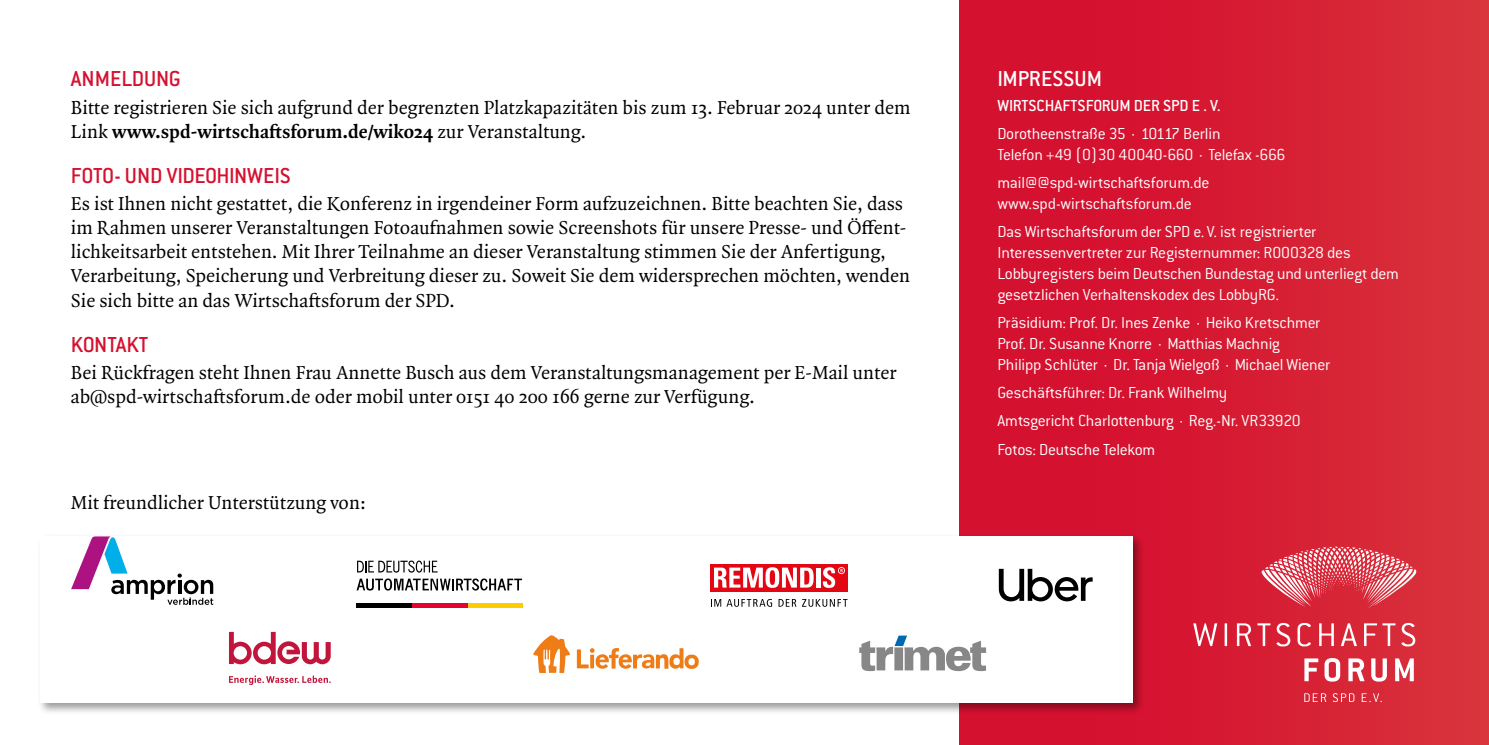
<style>
.page{position:relative;width:1489px;height:745px;background:#fff}
.page>*{position:absolute;margin:0;border:0;box-sizing:border-box;transform-origin:0 0}
.Überschrift{font:500 23.75px "Conduit ITC Std";letter-spacing:-.015em;color:#d51130}
.Überschrift-2{font:500 23.75px "Conduit ITC Std";color:#fff}
.t1{font:20px/24px "Quadraat OT";color:#000}
.Impressum{font:300 17.5px/21px "Conduit ITC Std";letter-spacing:-.015em;color:#fff}
.Impressum-2{font:500 17.5px "Conduit ITC Std";color:#fff}
.s1{font-weight:700}
</style>
<div class="page">
<div style="left:959px;top:0;width:529px;height:744px;background:linear-gradient(to right,#d4092d,#d9303b)"></div>
<svg style="left:1261px;top:546px;width:155px;height:62px;background:#e05865"></svg>
<svg style="left:1304px;top:657px;width:109px;height:24px"></svg>
<svg style="left:1193px;top:622px;width:222px;height:24px;background:#df5463"></svg>
<svg style="left:1304px;top:692px;width:77px;height:9px"></svg>
<div style="left:37px;top:533px;width:1108px;height:181px;background:#000;opacity:.4"></div>
<div style="left:40px;top:535px;width:1092px;height:166px;background:#fff"></div>
<svg style="left:71px;top:536px;width:142px;height:68px"></svg>
<svg style="left:229px;top:675px;width:102px;height:9px"></svg>
<svg style="left:229px;top:631px;width:102px;height:32px"></svg>
<svg style="left:859px;top:635px;width:127px;height:35px"></svg>
<div style="left:710px;top:563px;width:137px;height:28px;background:#e30613"></div>
<svg style="left:714px;top:567px;width:100px;height:20px"></svg>
<hr style="left:816px;top:567px;width:4px;height:20px;background:#fff">
<svg style="left:822px;top:567px;width:22px;height:20px"></svg>
<svg style="left:711px;top:599px;width:61px;height:7px"></svg>
<svg style="left:778px;top:599px;width:18px;height:7px"></svg>
<svg style="left:802px;top:599px;width:45px;height:7px"></svg>
<svg style="left:533px;top:635px;width:165px;height:37px"></svg>
<div style="left:467px;top:602px;width:55px;height:5px;background:#fc0"></div>
<div style="left:357px;top:602px;width:55px;height:5px;background:#000"></div>
<div style="left:412px;top:602px;width:55px;height:5px;background:#e40231"></div>
<svg style="left:356px;top:578px;width:166px;height:12px"></svg>
<svg style="left:357px;top:560px;width:80px;height:12px"></svg>
<svg style="left:998px;top:568px;width:94px;height:33px"></svg>
<p class="Überschrift" style="left:71px;top:64px;width:111px">ANMELDUNG</p>
<p class="t1" style="left:71px;top:95px;width:841px">Bitte registrieren Sie sich aufgrund der begrenzten Platzkapazitäten bis zum 13. Februar 2024 unter dem<br>Link <span class="s1">www.spd-wirtschaftsforum.de/wiko24</span> zur Veranstaltung.</p>
<p class="Überschrift" style="left:71px;top:161px;width:221px">FOTO- UND VIDEOHINWEIS</p>
<p class="t1" style="left:71px;top:191px;width:840px">Es ist Ihnen nicht gestattet, die Konferenz in irgendeiner Form aufzuzeichnen. Bitte beachten Sie, dass im Rahmen unserer Veranstaltungen Fotoaufnahmen sowie Screenshots für unsere Presse- und Öffent&shy;lichkeitsarbeit entstehen. Mit Ihrer Teilnahme an dieser Veranstaltung stimmen Sie der Anfertigung, Verarbeitung, Speicherung und Verbreitung dieser zu. Soweit Sie dem widersprechen möchten, wenden Sie sich bitte an das Wirtschaftsforum der SPD.</p>
<p class="Überschrift" style="left:71px;top:330px;width:79px">KONTAKT</p>
<p class="t1" style="left:71px;top:360px;width:827px">Bei Rückfragen steht Ihnen Frau Annette Busch aus dem Veranstaltungsmanagement per E-Mail unter ab@spd-wirtschaftsforum.de oder mobil unter 0151 40 200 166 gerne zur Verfügung.</p>
<p class="t1" style="left:71px;top:490px;width:296px">Mit freundlicher Unterstützung von:</p>
<p class="Überschrift-2" style="left:997px;top:64px;width:106px">IMPRESSUM</p>
<p class="Impressum-2" style="left:997px;top:94px;width:225px">WIRTSCHAFTSFORUM DER SPD E . V.</p>
<p class="Impressum" style="left:997px;top:122px;width:289px">Dorotheenstraße 35 · 10117 Berlin<br>Telefon +49 (0)30 40040-660 · Telefax -666</p>
<p class="Impressum" style="left:997px;top:171px;width:214px">mail@@spd-wirtschaftsforum.de www.spd-wirtschaftsforum.de</p>
<p class="Impressum" style="left:997px;top:220px;width:403px">Das Wirtschaftsforum der SPD e. V. ist registrierter Interessenvertreter zur Registernummer: R000328 des Lobbyregisters beim Deutschen Bundestag und unterliegt dem gesetzlichen Verhaltenskodex des LobbyRG.</p>
<p class="Impressum" style="left:997px;top:311px;width:334px">Präsidium: Prof. Dr. Ines Zenke · Heiko Kretschmer<br>Prof. Dr. Susanne Knorre · Matthias Machnig<br>Philipp Schlüter · Dr. Tanja Wielgoß · Michael Wiener</p>
<p class="Impressum" style="left:997px;top:381px;width:231px">Geschäftsführer: Dr. Frank Wilhelmy</p>
<p class="Impressum" style="left:997px;top:409px;width:305px">Amtsgericht Charlottenburg · Reg.-Nr. VR33920</p>
<p class="Impressum" style="left:997px;top:438px;width:159px">Fotos: Deutsche Telekom</p>
</div>
